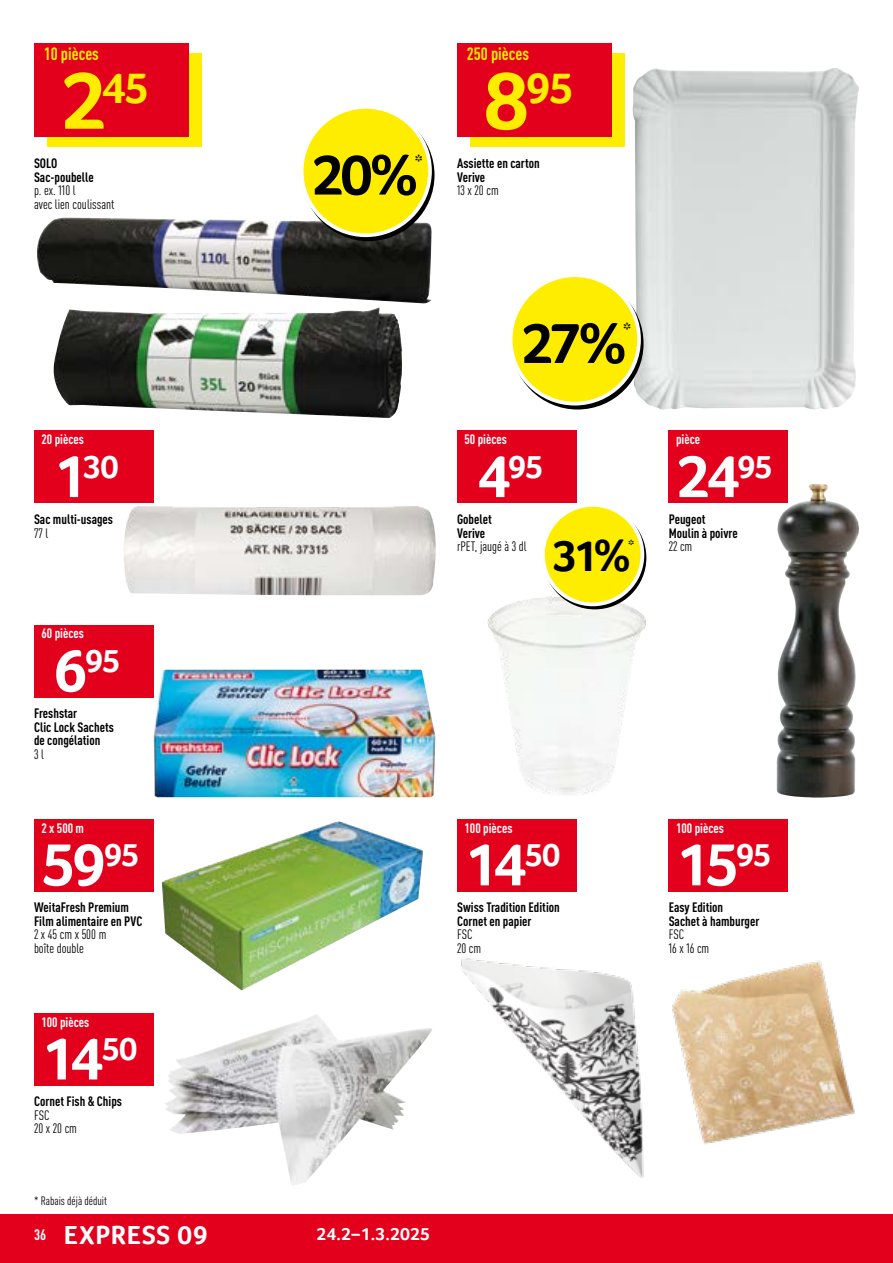
<style>
.page{position:relative;width:893px;height:1263px;background:#fff}
.page>*{position:absolute;margin:0;border:0;box-sizing:border-box;transform-origin:0 0}
.Preis_weiss{font:700 61.5px "Transgourmet";letter-spacing:-.075em;color:#fff}
.Rabattbutton{font:700 58.5px "Transgourmet";color:#000}
.Rabattbutton-2{font:700 45px "Transgourmet";color:#000}
.Preis_HOT{font:700 44.55px "Transgourmet";color:#ffed00}
.Preis_weiss-2{font:700 33.3px "Transgourmet";color:#fff}
.t1{font:700 26.7px "Transgourmet";letter-spacing:.03em;color:#fff}
.Rabattbutton-3{font:700 19.5px "Transgourmet";color:#000}
.t2{font:700 18px "Transgourmet";letter-spacing:.01em;color:#fff}
.Unit_HOT{font:700 condensed 17.55px "DINOT";color:#ffed00}
.Rabattbutton-4{font:700 15px "Transgourmet";color:#000}
.t3{font:700 condensed 13.5px/13.5px "DINOT";color:#000}
.t4{font:condensed 13.5px "DINOT";color:#000}
.Unit_weiss{font:700 condensed 13.5px "DINOT";color:#fff}
.t5{font:condensed 12px "DINOT";color:#000}
.s1{font-size:84px}
.s2{font-size:61.5px}
.s3{font-family:"DINOT";font-stretch:condensed;font-size:15px}
</style>
<div class="page">
<div style="left:0;top:1214px;width:893px;height:49px;background:#e3001d"></div>
<img style="left:37px;top:217px;width:395px;height:86px">
<img style="left:54px;top:307px;width:348px;height:111px">
<img style="left:633px;top:68px;width:226px;height:341px">
<img style="left:124px;top:506px;width:312px;height:89px">
<img style="left:487px;top:596px;width:159px;height:199px">
<img style="left:776px;top:484px;width:83px;height:314px">
<img style="left:165px;top:1015px;width:267px;height:171px">
<img style="left:162px;top:821px;width:261px;height:169px">
<img style="left:461px;top:957px;width:183px;height:221px">
<img style="left:672px;top:961px;width:183px;height:183px">
<img style="left:154px;top:669px;width:281px;height:128px">
<div style="left:47px;top:53px;width:155px;height:94px;background:#ffed00"></div>
<div style="left:34px;top:43px;width:155px;height:93px;background:#e3001d"></div>
<svg style="left:304px;top:111px;width:129px;height:128px"></svg>
<div style="left:302px;top:107px;width:128px;height:128px;background:#ffed00;border-radius:50%"></div>
<div style="left:300px;top:105px;width:132px;height:132px;border:4px solid #fff;border-radius:50%"></div>
<div style="left:470px;top:53px;width:155px;height:94px;background:#ffed00"></div>
<div style="left:457px;top:43px;width:155px;height:93px;background:#e3001d"></div>
<svg style="left:513px;top:279px;width:129px;height:129px"></svg>
<div style="left:511px;top:275px;width:128px;height:129px;background:#ffed00;border-radius:50%"></div>
<div style="left:509px;top:273px;width:132px;height:132px;border:4px solid #fff;border-radius:50%"></div>
<div style="left:34px;top:431px;width:119px;height:72px;background:#e3001d"></div>
<div style="left:457px;top:431px;width:119px;height:72px;background:#e3001d"></div>
<div style="left:543px;top:505px;width:99px;height:99px;background:#ffed00;border-radius:50%"></div>
<div style="left:541px;top:503px;width:103px;height:103px;border:4px solid #fff;border-radius:50%"></div>
<div style="left:669px;top:431px;width:119px;height:72px;background:#e3001d"></div>
<div style="left:34px;top:1013px;width:119px;height:72px;background:#e3001d"></div>
<div style="left:34px;top:819px;width:119px;height:72px;background:#e3001d"></div>
<div style="left:457px;top:819px;width:119px;height:72px;background:#e3001d"></div>
<div style="left:669px;top:819px;width:119px;height:72px;background:#e3001d"></div>
<div style="left:34px;top:625px;width:119px;height:72px;background:#e3001d"></div>
<p class="Unit_HOT" style="left:44px;top:43px;width:57px">10 pièces</p>
<p class="Preis_HOT" style="left:61px;top:62px;width:90px"><span class="s1">2</span>45</p>
<p class="t3" style="left:34px;top:156px;width:61px">SOLO<br>Sac-poubelle</p>
<p class="t4" style="left:34px;top:182px;width:43px">p. ex. 110 l</p>
<p class="t4" style="left:34px;top:196px;width:82px">avec lien coulissant</p>
<p class="Rabattbutton" style="left:312px;top:140px;width:108px">20%</p>
<p class="Rabattbutton-3" style="left:415px;top:149px;width:10px">*</p>
<p class="Unit_HOT" style="left:467px;top:43px;width:64px">250 pièces</p>
<p class="Preis_HOT" style="left:484px;top:62px;width:91px"><span class="s1">8</span>95</p>
<p class="t3" style="left:457px;top:156px;width:84px">Assiette en carton<br>Verive</p>
<p class="t4" style="left:457px;top:182px;width:43px">13 x 20 cm</p>
<p class="Rabattbutton" style="left:521px;top:309px;width:107px">27%</p>
<p class="Rabattbutton-3" style="left:623px;top:318px;width:10px">*</p>
<p class="Unit_weiss" style="left:41px;top:431px;width:44px">20 pièces</p>
<p class="Preis_weiss-2" style="left:54px;top:447px;width:66px"><span class="s2">1</span>30</p>
<p class="t3" style="left:34px;top:512px;width:80px">Sac multi-usages</p>
<p class="t4" style="left:34px;top:525px;width:16px">77 l</p>
<p class="Unit_weiss" style="left:41px;top:625px;width:44px">60 pièces</p>
<p class="Preis_weiss-2" style="left:54px;top:641px;width:68px"><span class="s2">6</span>95</p>
<p class="t3" style="left:34px;top:706px;width:81px">Freshstar<br>Clic Lock Sachets</p>
<p class="t3" style="left:34px;top:733px;width:68px">de congélation</p>
<p class="t4" style="left:34px;top:746px;width:11px">3 l</p>
<p class="Unit_weiss" style="left:41px;top:819px;width:44px">2 x 500 m</p>
<p class="Preis_weiss" style="left:42px;top:828px;width:99px">59<sup>95</sup></p>
<p class="t3" style="left:34px;top:900px;width:110px">WeitaFresh Premium<br>Film alimentaire en PVC</p>
<p class="t4" style="left:34px;top:927px;width:74px">2 x 45 cm x 500 m</p>
<p class="t4" style="left:34px;top:940px;width:52px">boîte double</p>
<p class="Unit_weiss" style="left:41px;top:1014px;width:49px">100 pièces</p>
<p class="Preis_weiss" style="left:42px;top:1022px;width:97px">14<sup>50</sup></p>
<p class="t3" style="left:34px;top:1095px;width:90px">Cornet Fish &amp; Chips</p>
<p class="t4" style="left:34px;top:1107px;width:17px">FSC</p>
<p class="t4" style="left:34px;top:1121px;width:44px">20 x 20 cm</p>
<p class="t5" style="left:34px;top:1194px;width:75px">* Rabais déjà déduit</p>
<p class="t1" style="left:34px;top:1220px;width:175px"><span class="s3">36</span> EXPRESS 09</p>
<p class="t2" style="left:316px;top:1224px;width:115px">24.2–1.3.2025</p>
<p class="Unit_weiss" style="left:465px;top:431px;width:44px">50 pièces</p>
<p class="Preis_weiss-2" style="left:477px;top:447px;width:68px"><span class="s2">4</span>95</p>
<p class="t3" style="left:457px;top:512px;width:36px">Gobelet<br>Verive</p>
<p class="t4" style="left:457px;top:538px;width:71px">rPET, jaugé à 3 dl</p>
<p class="Rabattbutton-2" style="left:553px;top:529px;width:79px">31%</p>
<p class="Rabattbutton-4" style="left:628px;top:536px;width:8px">*</p>
<p class="Unit_weiss" style="left:465px;top:819px;width:49px">100 pièces</p>
<p class="Preis_weiss" style="left:465px;top:828px;width:97px">14<sup>50</sup></p>
<p class="t3" style="left:457px;top:900px;width:104px">Swiss Tradition Edition<br>Cornet en papier</p>
<p class="t4" style="left:457px;top:927px;width:17px">FSC</p>
<p class="t4" style="left:457px;top:940px;width:26px">20 cm</p>
<p class="Unit_weiss" style="left:676px;top:431px;width:26px">pièce</p>
<p class="Preis_weiss" style="left:676px;top:440px;width:98px">24<sup>95</sup></p>
<p class="t3" style="left:669px;top:512px;width:71px">Peugeot<br>Moulin à poivre</p>
<p class="t4" style="left:669px;top:538px;width:25px">22 cm</p>
<p class="Unit_weiss" style="left:676px;top:819px;width:49px">100 pièces</p>
<p class="Preis_weiss" style="left:676px;top:828px;width:97px">15<sup>95</sup></p>
<p class="t3" style="left:669px;top:900px;width:92px">Easy Edition<br>Sachet à hamburger</p>
<p class="t4" style="left:669px;top:927px;width:17px">FSC</p>
<p class="t4" style="left:669px;top:940px;width:42px">16 x 16 cm</p>
</div>
